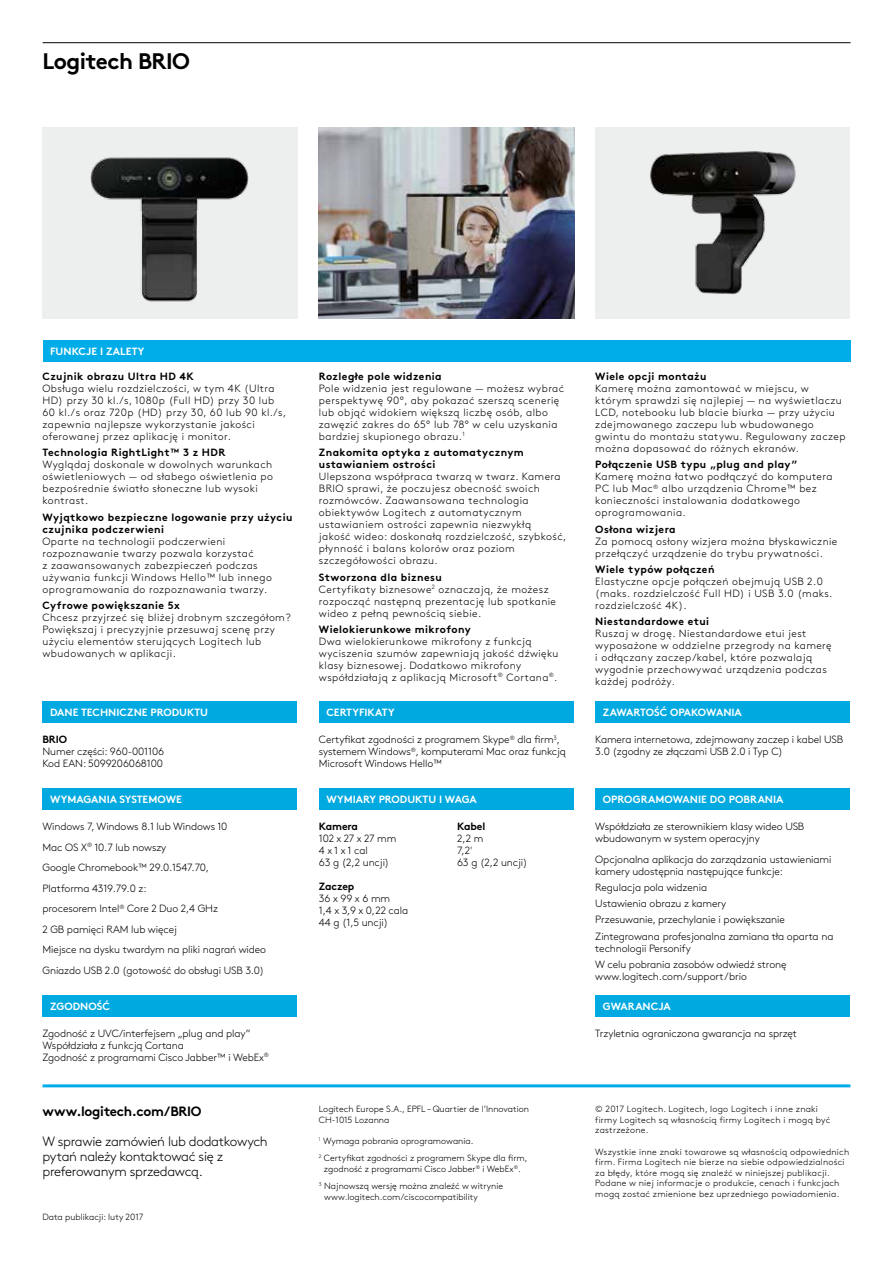
<style>
.page{position:relative;width:893px;height:1263px;background:#fff}
.page>*{position:absolute;margin:0;border:0;box-sizing:border-box;transform-origin:0 0}
.t1{font:700 22.5px "Brown Pro";letter-spacing:-.025em;color:#000}
.t2{font:300 13.5px/15px "Brown Pro";letter-spacing:-.025em;color:#000}
.t3{font:700 13.5px "Brown Pro";letter-spacing:-.025em;color:#000}
.t4{font:300 10.5px/12px "Brown Pro";letter-spacing:.04em;color:#000}
.t5{font:300 10.5px/12px "Brown Pro";letter-spacing:-.01em;color:#000}
.t6{font:700 10.5px/12px "Brown Pro";letter-spacing:.04em;color:#000}
.t7{font:700 10.5px "Brown Pro";color:#fff}
.t8{font:300 9px/10.5px "Brown Pro";letter-spacing:.025em;color:#000}
.t9{font:300 9px/17.2px "Brown Pro";color:#000}
.s1{font-weight:700}
</style>
<div class="page">
<hr style="left:43px;top:42px;width:808px;height:1px;background:#000">
<hr style="left:43px;top:1084px;width:807px;height:3px;background:#00ade9">
<div style="left:595px;top:128px;width:255px;height:191px;background:#edeeee"></div>
<img style="left:650px;top:151px;width:146px;height:144px">
<img style="left:319px;top:128px;width:255px;height:191px">
<div style="left:42px;top:128px;width:256px;height:191px;background:#edeeee"></div>
<img style="left:90px;top:157px;width:159px;height:145px">
<div style="left:43px;top:340px;width:807px;height:21px;background:#00ade9"></div>
<div style="left:43px;top:702px;width:254px;height:21px;background:#00a9e0"></div>
<div style="left:43px;top:995px;width:254px;height:21px;background:#00a9e0"></div>
<div style="left:43px;top:788px;width:254px;height:21px;background:#00a9e0"></div>
<div style="left:319px;top:702px;width:255px;height:21px;background:#00a9e0"></div>
<div style="left:319px;top:788px;width:255px;height:21px;background:#00a9e0"></div>
<div style="left:595px;top:702px;width:255px;height:21px;background:#00a9e0"></div>
<div style="left:595px;top:995px;width:255px;height:21px;background:#00a9e0"></div>
<div style="left:595px;top:788px;width:255px;height:21px;background:#00a9e0"></div>
<h1 class="t1" style="left:43px;top:42px;width:149px">Logitech BRIO</h1>
<p class="t7" style="left:50px;top:343px;width:96px">FUNKCJE I ZALETY</p>
<p class="t6" style="left:43px;top:369px;width:153px">Czujnik obrazu Ultra HD 4K</p>
<p class="t4" style="left:43px;top:382px;width:245px">Obsługa wielu rozdzielczości, w tym 4K (Ultra HD) przy 30 kl./s, 1080p (Full HD) przy 30 lub 60 kl./s oraz 720p (HD) przy 30, 60 lub 90 kl./s, zapewnia najlepsze wykorzystanie jakości oferowanej przez aplikację i monitor.</p>
<p class="t6" style="left:43px;top:445px;width:184px">Technologia RightLight™ 3 z HDR</p>
<p class="t4" style="left:43px;top:458px;width:232px">Wyglądaj doskonale w dowolnych warunkach oświetleniowych — od słabego oświetlenia po bezpośrednie światło słoneczne lub wysoki kontrast.</p>
<p class="t6" style="left:43px;top:510px;width:251px">Wyjątkowo bezpieczne logowanie przy użyciu czujnika podczerwieni</p>
<p class="t4" style="left:43px;top:534px;width:231px">Oparte na technologii podczerwieni rozpoznawanie twarzy pozwala korzystać<br>z zaawansowanych zabezpieczeń podczas używania funkcji Windows Hello™ lub innego oprogramowania do rozpoznawania twarzy.</p>
<p class="t6" style="left:43px;top:598px;width:139px">Cyfrowe powiększanie 5x</p>
<p class="t4" style="left:43px;top:610px;width:250px">Chcesz przyjrzeć się bliżej drobnym szczegółom?<br>Powiększaj i precyzyjnie przesuwaj scenę przy użyciu elementów sterujących Logitech lub wbudowanych w aplikacji.</p>
<p class="t6" style="left:319px;top:369px;width:124px">Rozległe pole widzenia</p>
<p class="t4" style="left:319px;top:382px;width:247px">Pole widzenia jest regulowane — możesz wybrać perspektywę 90°, aby pokazać szerszą scenerię lub objąć widokiem większą liczbę osób, albo zawęzić zakres do 65° lub 78° w celu uzyskania bardziej skupionego obrazu.<sup>1</sup></p>
<p class="t6" style="left:319px;top:445px;width:206px">Znakomita optyka z automatycznym ustawianiem ostrości</p>
<p class="t4" style="left:319px;top:470px;width:249px">Ulepszona współpraca twarzą w twarz. Kamera BRIO sprawi, że poczujesz obecność swoich rozmówców. Zaawansowana technologia obiektywów Logitech z automatycznym ustawianiem ostrości zapewnia niezwykłą<br>jakość wideo: doskonałą rozdzielczość, szybkość, płynność i balans kolorów oraz poziom szczegółowości obrazu.</p>
<p class="t4" style="left:319px;top:570px;width:239px"><span class="s1">Stworzona dla biznesu<br></span>Certyfikaty biznesowe<sup>2</sup> oznaczają, że możesz rozpocząć następną prezentację lub spotkanie wideo z pełną pewnością siebie.</p>
<p class="t6" style="left:319px;top:622px;width:153px">Wielokierunkowe mikrofony</p>
<p class="t4" style="left:319px;top:634px;width:241px">Dwa wielokierunkowe mikrofony z funkcją wyciszenia szumów zapewniają jakość dźwięku klasy biznesowej. Dodatkowo mikrofony współdziałają z aplikacją Microsoft<sup>®</sup> Cortana<sup>®</sup>.</p>
<p class="t6" style="left:595px;top:369px;width:113px">Wiele opcji montażu</p>
<p class="t4" style="left:595px;top:382px;width:252px">Kamerę można zamontować w miejscu, w którym sprawdzi się najlepiej — na wyświetlaczu LCD, notebooku lub blacie biurka — przy użyciu zdejmowanego zaczepu lub wbudowanego gwintu do montażu statywu. Regulowany zaczep można dopasować do różnych ekranów.</p>
<p class="t6" style="left:595px;top:457px;width:203px">Połączenie USB typu „plug and play”</p>
<p class="t4" style="left:595px;top:470px;width:239px">Kamerę można łatwo podłączyć do komputera PC lub Mac<sup>®</sup> albo urządzenia Chrome™ bez konieczności instalowania dodatkowego oprogramowania.</p>
<p class="t6" style="left:595px;top:522px;width:82px">Osłona wizjera</p>
<p class="t4" style="left:595px;top:534px;width:244px">Za pomocą osłony wizjera można błyskawicznie przełączyć urządzenie do trybu prywatności.</p>
<p class="t6" style="left:595px;top:562px;width:121px">Wiele typów połączeń</p>
<p class="t4" style="left:595px;top:574px;width:239px">Elastyczne opcje połączeń obejmują USB 2.0 (maks. rozdzielczość Full HD) i USB 3.0 (maks. rozdzielczość 4K).</p>
<p class="t6" style="left:595px;top:614px;width:115px">Niestandardowe etui</p>
<p class="t4" style="left:595px;top:627px;width:238px">Ruszaj w drogę. Niestandardowe etui jest wyposażone w oddzielne przegrody na kamerę i odłączany zaczep/kabel, które pozwalają wygodnie przechowywać urządzenia podczas każdej podróży.</p>
<p class="t7" style="left:50px;top:704px;width:160px">DANE TECHNICZNE PRODUKTU</p>
<p class="t7" style="left:326px;top:704px;width:70px">CERTYFIKATY</p>
<p class="t7" style="left:603px;top:704px;width:141px">ZAWARTOŚĆ OPAKOWANIA</p>
<p class="t6" style="left:43px;top:733px;width:26px">BRIO</p>
<p class="t5" style="left:43px;top:745px;width:123px">Numer części: 960-001106<br>Kod EAN: 5099206068100</p>
<p class="t5" style="left:319px;top:733px;width:249px">Certyfikat zgodności z programem Skype<sup>®</sup> dla firm<sup>3</sup>, systemem Windows<sup>®</sup>, komputerami Mac oraz funkcją<br>Microsoft Windows Hello™</p>
<p class="t5" style="left:595px;top:733px;width:249px">Kamera internetowa, zdejmowany zaczep i kabel USB<br>3.0 (zgodny ze złączami USB 2.0 i Typ C)</p>
<p class="t7" style="left:50px;top:791px;width:133px">WYMAGANIA SYSTEMOWE</p>
<p class="t7" style="left:326px;top:791px;width:152px">WYMIARY PRODUKTU I WAGA</p>
<p class="t7" style="left:603px;top:791px;width:182px">OPROGRAMOWANIE DO POBRANIA</p>
<p class="t5" style="left:43px;top:815px;width:225px;line-height:20.5px">Windows 7, Windows 8.1 lub Windows 10<br>Mac OS X<sup>®</sup> 10.7 lub nowszy<br>Google Chromebook™ 29.0.1547.70,<br>Platforma 4319.79.0 z:<br>procesorem Intel<sup>®</sup> Core 2 Duo 2,4 GHz<br>2 GB pamięci RAM lub więcej<br>Miejsce na dysku twardym na pliki nagrań wideo Gniazdo USB 2.0 (gotowość do obsługi USB 3.0)</p>
<p class="t6" style="left:319px;top:819px;width:41px">Kamera</p>
<p class="t5" style="left:319px;top:832px;width:79px">102 x 27 x 27 mm<br>4 x 1 x 1 cal<br>63 g (2,2 uncji)</p>
<p class="t6" style="left:319px;top:879px;width:37px">Zaczep</p>
<p class="t5" style="left:319px;top:892px;width:91px">36 x 99 x 6 mm<br>1,4 x 3,9 x 0,22 cala<br>44 g (1,5 uncji)</p>
<p class="t6" style="left:457px;top:819px;width:30px">Kabel</p>
<p class="t4" style="left:457px;top:832px;width:72px">2,2 m<br>7,2'<br>63 g (2,2 uncji)</p>
<p class="t5" style="left:595px;top:820px;width:210px">Współdziała ze sterownikiem klasy wideo USB wbudowanym w system operacyjny</p>
<p class="t5" style="left:595px;top:852px;width:238px">Opcjonalna aplikacja do zarządzania ustawieniami kamery udostępnia następujące funkcje:</p>
<p class="t5" style="left:595px;top:878px;width:240px;line-height:16.2px">Regulacja pola widzenia<br>Ustawienia obrazu z kamery<br>Przesuwanie, przechylanie i powiększanie Zintegrowana profesjonalna zamiana tła oparta na</p>
<p class="t5" style="left:595px;top:939px;width:193px;line-height:16.2px">technologii Personify<br>W celu pobrania zasobów odwiedź stronę</p>
<p class="t5" style="left:595px;top:969px;width:153px">www.logitech.com/support/brio</p>
<p class="t7" style="left:50px;top:997px;width:61px">ZGODNOŚĆ</p>
<p class="t7" style="left:603px;top:997px;width:69px">GWARANCJA</p>
<p class="t5" style="left:43px;top:1026px;width:228px">Zgodność z UVC/interfejsem „plug and play”<br>Współdziała z funkcją Cortana<br>Zgodność z programami Cisco Jabber™ i WebEx<sup>®</sup></p>
<p class="t5" style="left:595px;top:1026px;width:203px">Trzyletnia ograniczona gwarancja na sprzęt</p>
<p class="t3" style="left:43px;top:1100px;width:161px">www.logitech.com/BRIO</p>
<p class="t2" style="left:43px;top:1133px;width:227px">W sprawie zamówień lub dodatkowych pytań należy kontaktować się z preferowanym sprzedawcą.</p>
<p class="t9" style="left:319px;top:1103px;width:212px;line-height:10.5px">Logitech Europe S.A., EPFL – Quartier de l’Innovation<br>CH-1015 Lozanna</p>
<p class="t9" style="left:319px;top:1132px;width:210px"><sup>1</sup> Wymaga pobrania oprogramowania.<br><sup>2</sup> Certyfikat zgodności z programem Skype dla firm,</p>
<p class="t9" style="left:319px;top:1159px;width:203px;text-indent:5px">zgodność z programami Cisco Jabber<sup>®</sup> i WebEx<sup>®</sup>.<br><sup>3</sup> Najnowszą wersję można znaleźć w witrynie</p>
<p class="t9" style="left:324px;top:1187px;width:155px">www.logitech.com/ciscocompatibility</p>
<p class="t8" style="left:595px;top:1103px;width:237px">© 2017 Logitech. Logitech, logo Logitech i inne znaki firmy Logitech są własnością firmy Logitech i mogą być zastrzeżone.</p>
<p class="t8" style="left:595px;top:1146px;width:255px">Wszystkie inne znaki towarowe są własnością odpowiednich firm. Firma Logitech nie bierze na siebie odpowiedzialności za błędy, które mogą się znaleźć w niniejszej publikacji.<br>Podane w niej informacje o produkcie, cenach i funkcjach mogą zostać zmienione bez uprzedniego powiadomienia.</p>
<p class="t9" style="left:43px;top:1208px;width:102px">Data publikacji: luty 2017</p>
</div>
